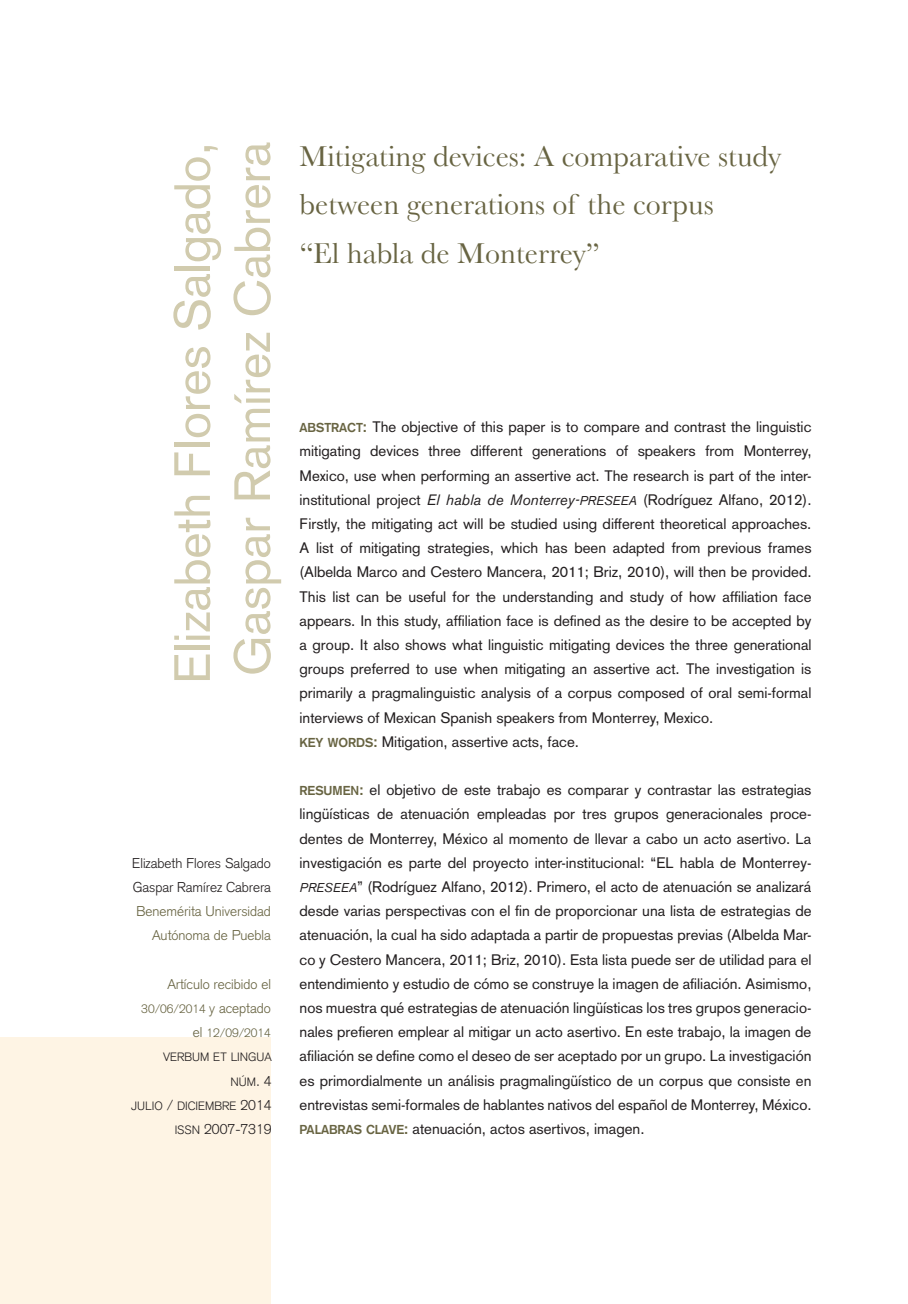
<style>
.page{position:relative;width:908px;height:1304px;background:#fff}
.page>*{position:absolute;margin:0;border:0;box-sizing:border-box;transform-origin:0 0}
.t1{font:50px/60px "Akzidenz Grotesk";color:#d1cbae}
.t2{font:30px/48.4px "Baskerville";color:#686442}
.t3{font:15px/24.2px "Akzidenz Grotesk";color:#231f20}
.t4{font:300 14px/24.2px "Akzidenz Grotesk";color:#686442;text-align:right}
.t5{font:300 14px/24.2px "Akzidenz Grotesk";color:#231f20}
.t6{font:14px "Akzidenz Grotesk Light SC850";color:#231f20}
.t7{font:300 12px/24.2px "Akzidenz Grotesk";color:#686442;text-align:right}
.t8{font:11.8px/24.2px "Akzidenz Grotesk Light SC850";color:#231f20;text-align:right}
.s1{font-size:14px}
.s2{font-size:11.8px}
.s3{font-family:"Akzidenz Grotesk Bold SC850";font-size:12.8px;color:#686442}
.s4{font-family:"Akzidenz Grotesk Bold SC850";color:#686442}
.s5{font-family:"Akzidenz Grotesk BE";font-style:italic}
.s6{font-family:"Akzidenz Grotesk BE It SC850";font-size:12.8px}
</style>
<div class="page">
<div style="left:0;top:1037px;width:271px;height:267px;background:#fef4e4"></div>
<h1 class="t1" style="left:162px;top:684px;width:543px;rotate:-90deg">Elizabeth Flores Salgado,<br>Gaspar Ramírez Cabrera</h1>
<p class="t5" style="left:132px;top:851px;width:140px">Elizabeth Flores Salgado<br>Gaspar Ramírez Cabrera</p>
<p class="t4" style="left:136px;top:899px;width:136px">Benemérita Universidad<br>Autónoma de Puebla</p>
<p class="t4" style="left:167px;top:972px;width:105px">Artículo recibido el</p>
<p class="t7" style="left:141px;top:997px;width:131px">30/06/2014 <span class="s1">y aceptado el</span> 12/09/2014</p>
<p class="t8" style="left:131px;top:1045px;width:142px">VERBUM ET LINGUA<br>NÚM<span class="s1">. 4<br></span>JULIO <span class="s1">/</span> DICIEMBRE <span class="s1">2014</span></p>
<p class="t6" style="left:175px;top:1121px;width:98px"><span class="s2">ISSN</span> 2007-7319</p>
<h2 class="t2" style="left:299px;top:132px;width:483px">Mitigating devices: A comparative study between generations of the corpus<br>“El habla de Monterrey”</h2>
<p class="t3" style="left:299px;top:415px;width:513px"><span class="s3">ABSTRACT</span><span class="s4">:</span> The objective of this paper is to compare and contrast the linguistic mitigating devices three different generations of speakers from Monterrey, Mexico, use when performing an assertive act. The research is part of the inter&shy;institutional project <span class="s5">El habla de Monterrey-</span><span class="s6">PRESEEA</span> (Rodríguez Alfano, 2012).<br>Firstly, the mitigating act will be studied using different theoretical approaches.<br>A list of mitigating strategies, which has been adapted from previous frames (Albelda Marco and Cestero Mancera, 2011; Briz, 2010), will then be provided.<br>This list can be useful for the understanding and study of how affiliation face appears. In this study, affiliation face is defined as the desire to be accepted by a group. It also shows what linguistic mitigating devices the three generational groups preferred to use when mitigating an assertive act. The investigation is primarily a pragmalinguistic analysis of a corpus composed of oral semi-formal interviews of Mexican Spanish speakers from Monterrey, Mexico.<br><span class="s3">KEY WORDS</span><span class="s4">:</span> Mitigation, assertive acts, face.</p>
<p class="t3" style="left:299px;top:778px;width:513px;text-align:justify"><span class="s3">RESUMEN</span><span class="s4">:</span> el objetivo de este trabajo es comparar y contrastar las estrategias lingüísticas de atenuación empleadas por tres grupos generacionales proce&shy;dentes de Monterrey, México al momento de llevar a cabo un acto asertivo. La investigación es parte del proyecto inter-institucional: “EL habla de Monterrey-<span class="s6">PRESEEA</span>” (Rodríguez Alfano, 2012). Primero, el acto de atenuación se analizará desde varias perspectivas con el fin de proporcionar una lista de estrategias de atenuación, la cual ha sido adaptada a partir de propuestas previas (Albelda Mar&shy;co y Cestero Mancera, 2011; Briz, 2010). Esta lista puede ser de utilidad para el entendimiento y estudio de cómo se construye la imagen de afiliación. Asimismo, nos muestra qué estrategias de atenuación lingüísticas los tres grupos generacio&shy;nales prefieren emplear al mitigar un acto asertivo. En este trabajo, la imagen de afiliación se define como el deseo de ser aceptado por un grupo. La investigación es primordialmente un análisis pragmalingüístico de un corpus que consiste en entrevistas semi-formales de hablantes nativos del español de Monterrey, México.<br><span class="s3">PALABRAS CLAVE</span><span class="s4">:</span> atenuación, actos asertivos, imagen.</p>
</div>
